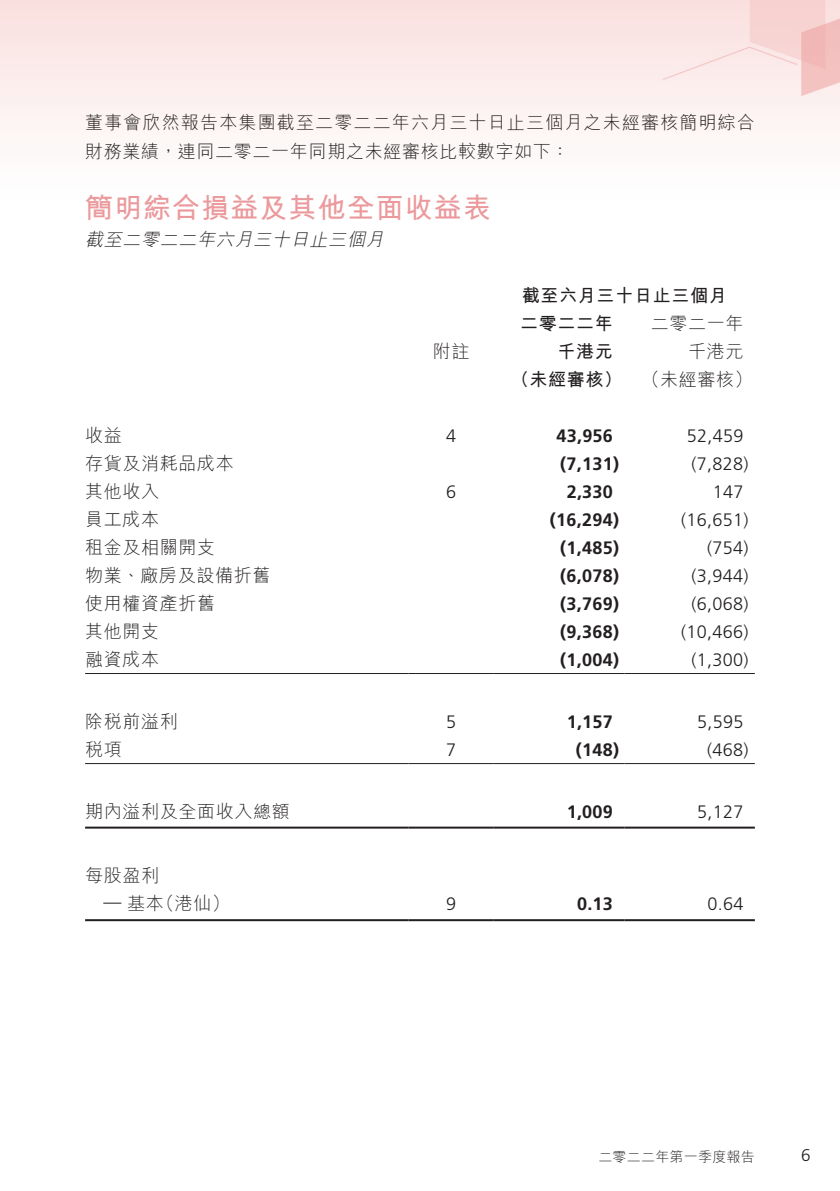
<style>
.page{position:relative;width:840px;height:1191px;background:#fff}
.page>*{position:absolute;margin:0;border:0;box-sizing:border-box;transform-origin:0 0}
.Running_Head{font:700 28px "M Hei HK";letter-spacing:.035em;color:#eb999c}
._50_Table_txt{font:300 18px "M Hei HK";letter-spacing:.035em;color:#231f20}
._50_Table_txt-2{font:300 18px "Frutiger LT Std";letter-spacing:.015em;color:#231f20}
._50_Table_txt-3{font:700 18px "Frutiger LT Std";letter-spacing:.015em;color:#231f20}
._00_txt{font:300 18px/28px "M Hei HK";letter-spacing:.065em;color:#231f20}
._50_Table_txt-4{font:700 18px "M Hei HK";letter-spacing:.035em;color:#231f20}
._00_txt-2{font:italic 300 18px "M Hei HK";color:#231f20}
.t1{font:300 17px "Frutiger LT Std";color:#231f20}
.t2{font:300 14px "M Hei HK";letter-spacing:.015em;color:#231f20}
</style>
<div class="page">
<img style="left:0;top:0;width:839px;height:922px">
<hr style="left:85px;top:673px;width:323px;height:1px;background:#231f20">
<hr style="left:408px;top:673px;width:85px;height:1px;background:#231f20">
<hr style="left:493px;top:673px;width:131px;height:1px;background:#231f20">
<hr style="left:624px;top:673px;width:130px;height:1px;background:#231f20">
<hr style="left:85px;top:763px;width:323px;height:1px;background:#231f20">
<hr style="left:408px;top:763px;width:85px;height:1px;background:#231f20">
<hr style="left:493px;top:763px;width:131px;height:1px;background:#231f20">
<hr style="left:624px;top:763px;width:130px;height:1px;background:#231f20">
<hr style="left:85px;top:826px;width:323px;height:2px;background:#231f20">
<hr style="left:408px;top:826px;width:85px;height:2px;background:#231f20">
<hr style="left:493px;top:826px;width:131px;height:2px;background:#231f20">
<hr style="left:624px;top:826px;width:130px;height:2px;background:#231f20">
<hr style="left:85px;top:919px;width:323px;height:2px;background:#231f20">
<hr style="left:408px;top:919px;width:85px;height:2px;background:#231f20">
<hr style="left:493px;top:919px;width:131px;height:2px;background:#231f20">
<hr style="left:624px;top:919px;width:130px;height:2px;background:#231f20">
<p class="_00_txt" style="left:85px;top:109px;width:671px">董事會欣然報告本集團截至二零二二年六月三十日止三個月之未經審核簡明綜合財務業績，連同二零二一年同期之未經審核比較數字如下：</p>
<p class="Running_Head" style="left:85px;top:187px;width:407px">簡明綜合損益及其他全面收益表</p>
<p class="_00_txt-2" style="left:85px;top:230px;width:303px">截至二零二二年六月三十日止三個月</p>
<p class="_50_Table_txt-4" style="left:521px;top:282px;width:206px">截至六月三十日止三個月</p>
<p class="_50_Table_txt" style="left:650px;top:314px;width:94px">二零二一年</p>
<p class="_50_Table_txt-4" style="left:520px;top:310px;width:94px">二零二二年</p>
<p class="_50_Table_txt" style="left:432px;top:342px;width:38px">附註</p>
<p class="_50_Table_txt-4" style="left:557px;top:338px;width:57px">千港元</p>
<p class="_50_Table_txt" style="left:687px;top:342px;width:57px">千港元</p>
<p class="_50_Table_txt-4" style="left:511px;top:366px;width:112px">（未經審核）</p>
<p class="_50_Table_txt" style="left:641px;top:370px;width:112px">（未經審核(</p>
<p class="_50_Table_txt" style="left:85px;top:426px;width:38px">收益</p>
<p class="_50_Table_txt-2" style="left:446px;top:425px;width:12px">4</p>
<p class="_50_Table_txt-3" style="left:556px;top:425px;width:58px">43,956</p>
<p class="_50_Table_txt-2" style="left:686px;top:425px;width:58px">52,459</p>
<p class="_50_Table_txt" style="left:85px;top:454px;width:150px">存貨及消耗品成本</p>
<p class="_50_Table_txt-3" style="left:559px;top:453px;width:60px">)7,131(</p>
<p class="_50_Table_txt-2" style="left:691px;top:453px;width:58px">)7,828(</p>
<p class="_50_Table_txt" style="left:85px;top:482px;width:75px">其他收入</p>
<p class="_50_Table_txt-2" style="left:446px;top:481px;width:12px">6</p>
<p class="_50_Table_txt-3" style="left:566px;top:481px;width:48px">2,330</p>
<p class="_50_Table_txt-2" style="left:712px;top:481px;width:32px">147</p>
<p class="_50_Table_txt" style="left:85px;top:510px;width:75px">員工成本</p>
<p class="_50_Table_txt-3" style="left:549px;top:509px;width:71px">)16,294(</p>
<p class="_50_Table_txt-2" style="left:681px;top:509px;width:69px">)16,651(</p>
<p class="_50_Table_txt" style="left:85px;top:538px;width:131px">租金及相關開支</p>
<p class="_50_Table_txt-3" style="left:559px;top:537px;width:60px">)1,485(</p>
<p class="_50_Table_txt-2" style="left:706px;top:537px;width:43px">)754(</p>
<p class="_50_Table_txt" style="left:85px;top:566px;width:187px">物業、廠房及設備折舊</p>
<p class="_50_Table_txt-3" style="left:559px;top:565px;width:60px">)6,078(</p>
<p class="_50_Table_txt-2" style="left:691px;top:565px;width:58px">)3,944(</p>
<p class="_50_Table_txt" style="left:85px;top:594px;width:131px">使用權資產折舊</p>
<p class="_50_Table_txt-3" style="left:559px;top:593px;width:60px">)3,769(</p>
<p class="_50_Table_txt-2" style="left:691px;top:593px;width:58px">)6,068(</p>
<p class="_50_Table_txt" style="left:85px;top:622px;width:75px">其他開支</p>
<p class="_50_Table_txt-3" style="left:559px;top:621px;width:60px">)9,368(</p>
<p class="_50_Table_txt-2" style="left:681px;top:621px;width:69px">)10,466(</p>
<p class="_50_Table_txt" style="left:85px;top:650px;width:75px">融資成本</p>
<p class="_50_Table_txt-3" style="left:559px;top:649px;width:60px">)1,004(</p>
<p class="_50_Table_txt-2" style="left:691px;top:649px;width:58px">)1,300(</p>
<p class="_50_Table_txt" style="left:85px;top:712px;width:94px">除稅前溢利</p>
<p class="_50_Table_txt-2" style="left:446px;top:711px;width:12px">5</p>
<p class="_50_Table_txt-3" style="left:566px;top:711px;width:48px">1,157</p>
<p class="_50_Table_txt-2" style="left:696px;top:711px;width:48px">5,595</p>
<p class="_50_Table_txt" style="left:85px;top:740px;width:38px">稅項</p>
<p class="_50_Table_txt-2" style="left:446px;top:739px;width:12px">7</p>
<p class="_50_Table_txt-3" style="left:575px;top:739px;width:45px">)148(</p>
<p class="_50_Table_txt-2" style="left:706px;top:739px;width:43px">)468(</p>
<p class="_50_Table_txt" style="left:85px;top:802px;width:206px">期內溢利及全面收入總額</p>
<p class="_50_Table_txt-3" style="left:566px;top:801px;width:48px">1,009</p>
<p class="_50_Table_txt-2" style="left:696px;top:801px;width:48px">5,127</p>
<p class="_50_Table_txt" style="left:85px;top:866px;width:75px">每股盈利</p>
<p class="_50_Table_txt" style="left:156px;top:894px;width:75px">（港仙(</p>
<p class="_50_Table_txt" style="left:127px;top:894px;width:38px">基本</p>
<p class="_50_Table_txt-2" style="left:103px;top:891px;width:19px">—</p>
<p class="_50_Table_txt-2" style="left:446px;top:894px;width:12px">9</p>
<p class="_50_Table_txt-3" style="left:576px;top:893px;width:37px">0.13</p>
<p class="_50_Table_txt-2" style="left:707px;top:894px;width:37px">0.64</p>
<p class="t2" style="left:598px;top:1149px;width:158px">二零二二年第一季度報告</p>
<p class="t1" style="left:800px;top:1145px;width:11px">6</p>
</div>
